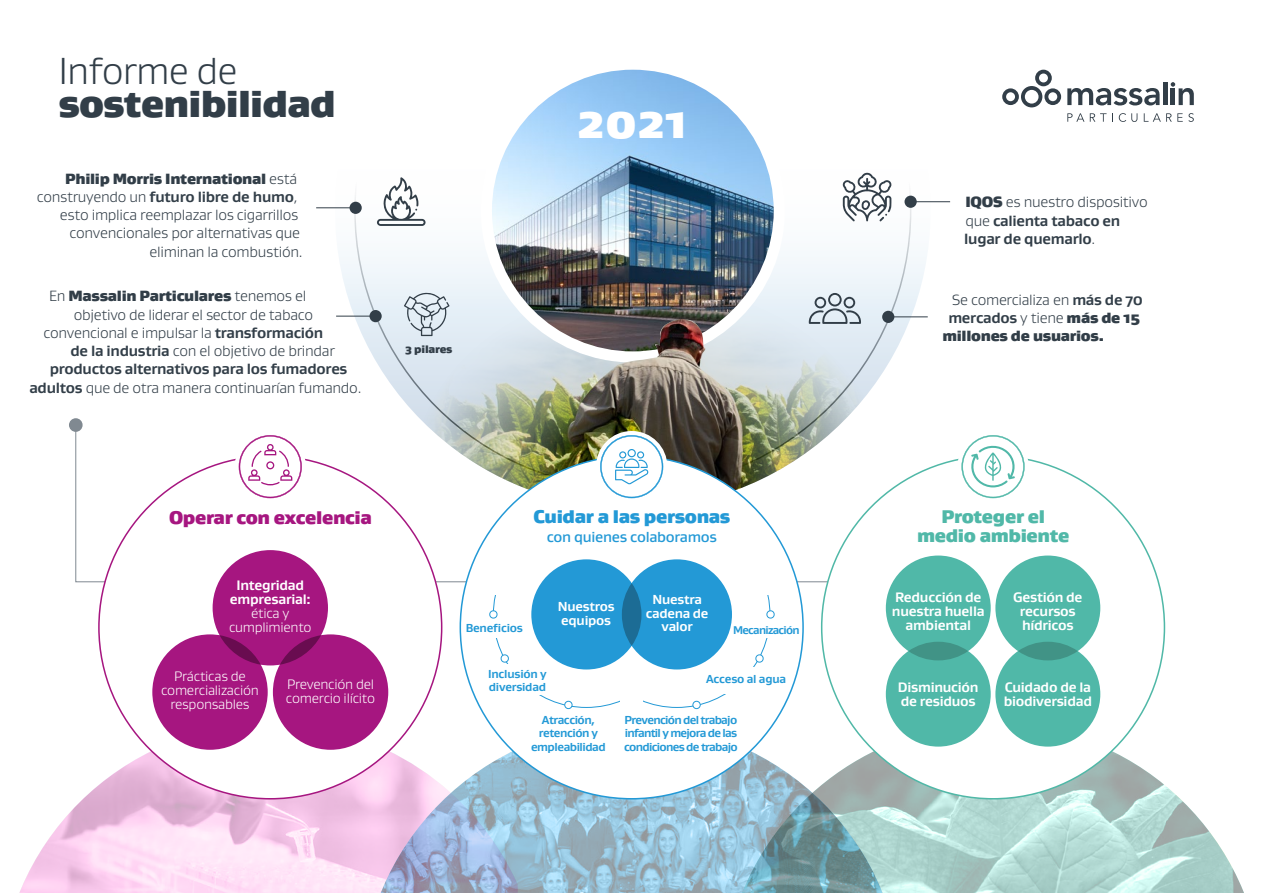
<style>
.page{position:relative;width:1263px;height:893px;background:#fff}
.page>*{position:absolute;margin:0;border:0;box-sizing:border-box;transform-origin:0 0}
.t1{font:900 45.45px "Gustan";color:#fff}
.t2{font:900 38.55px "Gustan";letter-spacing:-.02em;color:#323e48}
.t3{font:300 38.55px "Gustan";letter-spacing:-.02em;color:#323e48}
.t4{font:900 18.75px/18.9px "Gustan";letter-spacing:-.02em;color:#50b8a8;text-align:center}
.t5{font:900 18.75px "Gustan";letter-spacing:-.02em;color:#a61680}
.t6{font:900 18.75px "Gustan";letter-spacing:-.02em;color:#2399d6}
.t7{font:300 15.15px "Gustan";letter-spacing:-.02em;color:#323e48}
.t8{font:700 15.15px/18.3px "Gustan";letter-spacing:-.02em;color:#323e48}
.t9{font:900 15.15px "Gustan";letter-spacing:-.02em;color:#323e48}
.t10{font:500 14.85px "Gustan";letter-spacing:-.02em;color:#2399d6}
.t11{font:700 14.1px/14.1px "Gustan";letter-spacing:-.02em;color:#fff;text-align:center}
.t12{font:300 14.1px/14.1px "Gustan";letter-spacing:-.02em;color:#fff;text-align:center}
.t13{font:700 13.35px/13.4px "Gustan";letter-spacing:-.02em;color:#fff}
.t14{font:700 11.85px/13.4px "Gustan";letter-spacing:-.04em;color:#2399d6;text-align:center}
.t15{font:700 11.85px/13.4px "Gustan";letter-spacing:-.02em;color:#2399d6}
.t16{font:700 11.55px "Gustan";letter-spacing:-.06em;color:#2399d6}
.t17{font:900 11.1px "Gustan";letter-spacing:-.02em;color:#323e48}
.s1{font-weight:300}
.s2{font-weight:700}
.s3{font-weight:900}
</style>
<div class="page">
<svg style="left:335px;top:69px;width:424px;height:247px"></svg>
<svg style="left:354px;top:147px;width:515px;height:175px"></svg>
<img style="left:357px;top:184px;width:574px;height:244px">
<img style="left:581px;top:319px;width:161px;height:109px">
<svg style="left:19px;top:724px;width:342px;height:169px"></svg>
<svg style="left:902px;top:724px;width:342px;height:169px"></svg>
<svg style="left:361px;top:724px;width:541px;height:169px;background:#adc3d3"></svg>
<svg style="left:809px;top:293px;width:52px;height:31px;background:#b6c0c8"></svg>
<svg style="left:843px;top:173px;width:49px;height:48px"></svg>
<div style="left:350px;top:202px;width:12px;height:12px;background:#323e48;border-radius:50%"></div>
<hr style="left:316px;top:207px;width:36px;height:1px;background:#323e48">
<div style="left:904px;top:196px;width:13px;height:12px;background:#323e48;border-radius:50%"></div>
<hr style="left:914px;top:201px;width:36px;height:1px;background:#323e48">
<div style="left:882px;top:311px;width:12px;height:12px;background:#323e48;border-radius:50%"></div>
<hr style="left:891px;top:316px;width:37px;height:1px;background:#323e48">
<div style="left:369px;top:310px;width:13px;height:12px;background:#323e48;border-radius:50%"></div>
<hr style="left:336px;top:316px;width:36px;height:1px;background:#323e48">
<div style="left:69px;top:418px;width:14px;height:14px;background:#808991;border-radius:50%"></div>
<img style="left:75px;top:428px;width:882px;height:155px">
<svg style="left:1002px;top:70px;width:59px;height:37px"></svg>
<svg style="left:1067px;top:88px;width:92px;height:17px"></svg>
<hr style="left:1163px;top:82px;width:4px;height:23px;background:#323e48">
<svg style="left:1171px;top:82px;width:23px;height:23px"></svg>
<svg style="left:1067px;top:113px;width:17px;height:9px"></svg>
<svg style="left:1090px;top:113px;width:16px;height:9px"></svg>
<svg style="left:1119px;top:113px;width:18px;height:9px"></svg>
<svg style="left:1144px;top:113px;width:50px;height:9px"></svg>
<svg style="left:377px;top:177px;width:49px;height:49px"></svg>
<div style="left:822px;top:456px;width:342px;height:343px;background:#fff;border-radius:50%"></div>
<svg style="left:961px;top:435px;width:64px;height:63px"></svg>
<div style="left:995px;top:642px;width:105px;height:105px;background:#50b8a8;border-radius:50%"></div>
<div style="left:886px;top:642px;width:105px;height:105px;background:#50b8a8;border-radius:50%"></div>
<div style="left:886px;top:555px;width:105px;height:105px;background:#50b8a8;border-radius:50%"></div>
<div style="left:995px;top:555px;width:105px;height:105px;background:#50b8a8;border-radius:50%"></div>
<div style="left:908px;top:642px;width:60px;height:18px;background:#419386;border-radius:50%"></div>
<div style="left:1018px;top:642px;width:60px;height:18px;background:#419386;border-radius:50%"></div>
<div style="left:460px;top:456px;width:343px;height:343px;background:#fff;border-radius:50%"></div>
<div style="left:531px;top:559px;width:110px;height:110px;background:#2399d6;border-radius:50%"></div>
<div style="left:622px;top:559px;width:110px;height:110px;background:#2399d6;border-radius:50%"></div>
<div style="left:622px;top:583px;width:19px;height:63px;background:#1c6c95;border-radius:50%"></div>
<div style="left:596px;top:431px;width:71px;height:71px;background:#fff;border-radius:50%"></div>
<svg style="left:600px;top:435px;width:63px;height:63px"></svg>
<div style="left:564px;top:701px;width:8px;height:8px;border:1px solid #2399d6;border-radius:50%"></div>
<div style="left:692px;top:701px;width:9px;height:8px;border:1px solid #2399d6;border-radius:50%"></div>
<svg style="left:489px;top:595px;width:131px;height:113px"></svg>
<svg style="left:643px;top:595px;width:132px;height:113px"></svg>
<div style="left:99px;top:456px;width:343px;height:343px;background:#fff;border-radius:50%"></div>
<div style="left:235px;top:431px;width:71px;height:71px;background:#fff;border-radius:50%"></div>
<svg style="left:239px;top:435px;width:63px;height:63px"></svg>
<div style="left:273px;top:634px;width:115px;height:116px;background:#a61680;border-radius:50%"></div>
<div style="left:152px;top:634px;width:116px;height:116px;background:#a61680;border-radius:50%"></div>
<div style="left:213px;top:550px;width:115px;height:115px;background:#a61680;border-radius:50%"></div>
<svg style="left:280px;top:635px;width:41px;height:30px"></svg>
<svg style="left:220px;top:635px;width:41px;height:30px"></svg>
<svg style="left:404px;top:292px;width:46px;height:44px;background:#c4ced6"></svg>
<h2 class="t3" style="left:58px;top:46px;width:181px">Informe de</h2>
<h2 class="t2" style="left:58px;top:79px;width:279px">sostenibilidad</h2>
<p class="t9" style="left:65px;top:169px;width:233px">Philip Morris International <span class="s1">está</span></p>
<p class="t8" style="left:37px;top:187px;width:262px"><span class="s1">construyendo un</span> futuro libre de humo<span class="s1">,</span></p>
<p class="t7" style="left:60px;top:206px;width:240px">esto implica reemplazar los cigarrillos</p>
<p class="t7" style="left:69px;top:224px;width:232px">convencionales por alternativas que</p>
<p class="t7" style="left:150px;top:242px;width:154px">eliminan la combustión.</p>
<p class="t9" style="left:49px;top:286px;width:259px"><span class="s1">En</span> Massalin Particulares <span class="s1">tenemos el</span></p>
<p class="t7" style="left:74px;top:305px;width:241px">objetivo de liderar el sector de tabaco</p>
<p class="t7" style="left:43px;top:323px;width:281px">convencional e impulsar la <span class="s2">transformación</span></p>
<p class="t7" style="left:70px;top:341px;width:266px"><span class="s2">de la industria</span> con el objetivo de brindar</p>
<p class="t8" style="left:50px;top:360px;width:299px">productos alternativos para los fumadores</p>
<p class="t7" style="left:29px;top:378px;width:333px"><span class="s2">adultos</span> que de otra manera continuarían fumando.</p>
<p class="t17" style="left:405px;top:342px;width:49px">3 pilares</p>
<h1 class="t1" style="left:578px;top:93px;width:111px">2021</h1>
<p class="t5" style="left:169px;top:506px;width:204px">Operar con excelencia</p>
<p class="t6" style="left:533px;top:504px;width:199px">Cuidar a las personas</p>
<p class="t10" style="left:547px;top:527px;width:172px">con quienes colaboramos</p>
<p class="t11" style="left:230px;top:578px;width:82px">Integridad empresarial:</p>
<p class="t12" style="left:229px;top:606px;width:84px">ética y cumplimiento</p>
<p class="t15" style="left:466px;top:621px;width:59px">Beneficios</p>
<p class="t13" style="left:558px;top:599px;width:58px">Nuestros equipos</p>
<p class="t13" style="left:646px;top:593px;width:64px;text-align:center">Nuestra cadena de valor</p>
<p class="t16" style="left:733px;top:622px;width:68px">Mecanización</p>
<p class="t12" style="left:161px;top:669px;width:99px">Prácticas de comercialización responsables</p>
<p class="t12" style="left:286px;top:676px;width:91px;text-align:left">Prevención del comercio ilícito</p>
<p class="t15" style="left:488px;top:666px;width:60px">Inclusión y diversidad</p>
<p class="t15" style="left:706px;top:672px;width:81px">Acceso al agua</p>
<p class="t14" style="left:531px;top:713px;width:76px">Atracción, retención y empleabilidad</p>
<p class="t14" style="left:624px;top:713px;width:115px;text-align:justify">Prevención del trabajo infantil y mejora de las condiciones de trabajo</p>
<p class="t8" style="left:964px;top:193px;width:185px"><span class="s3">IQOS</span> <span class="s1">es nuestro dispositivo que</span> calienta tabaco en lugar de quemarlo<span class="s1">.</span></p>
<p class="t7" style="left:952px;top:290px;width:193px">Se comercializa en <span class="s2">más de 70</span></p>
<p class="t8" style="left:948px;top:308px;width:193px">mercados <span class="s1">y tiene</span> <span class="s3">más de 15</span></p>
<p class="t9" style="left:942px;top:326px;width:163px">millones de usuarios.</p>
<p class="t4" style="left:917px;top:506px;width:154px">Proteger el medio ambiente</p>
<p class="t11" style="left:892px;top:589px;width:94px">Reducción de nuestra huella ambiental</p>
<p class="t11" style="left:1013px;top:590px;width:71px">Gestión de recursos hídricos</p>
<p class="t11" style="left:898px;top:680px;width:82px;text-align:left">Disminución de residuos</p>
<p class="t11" style="left:1004px;top:680px;width:90px;text-align:left">Cuidado de la biodiversidad</p>
</div>
